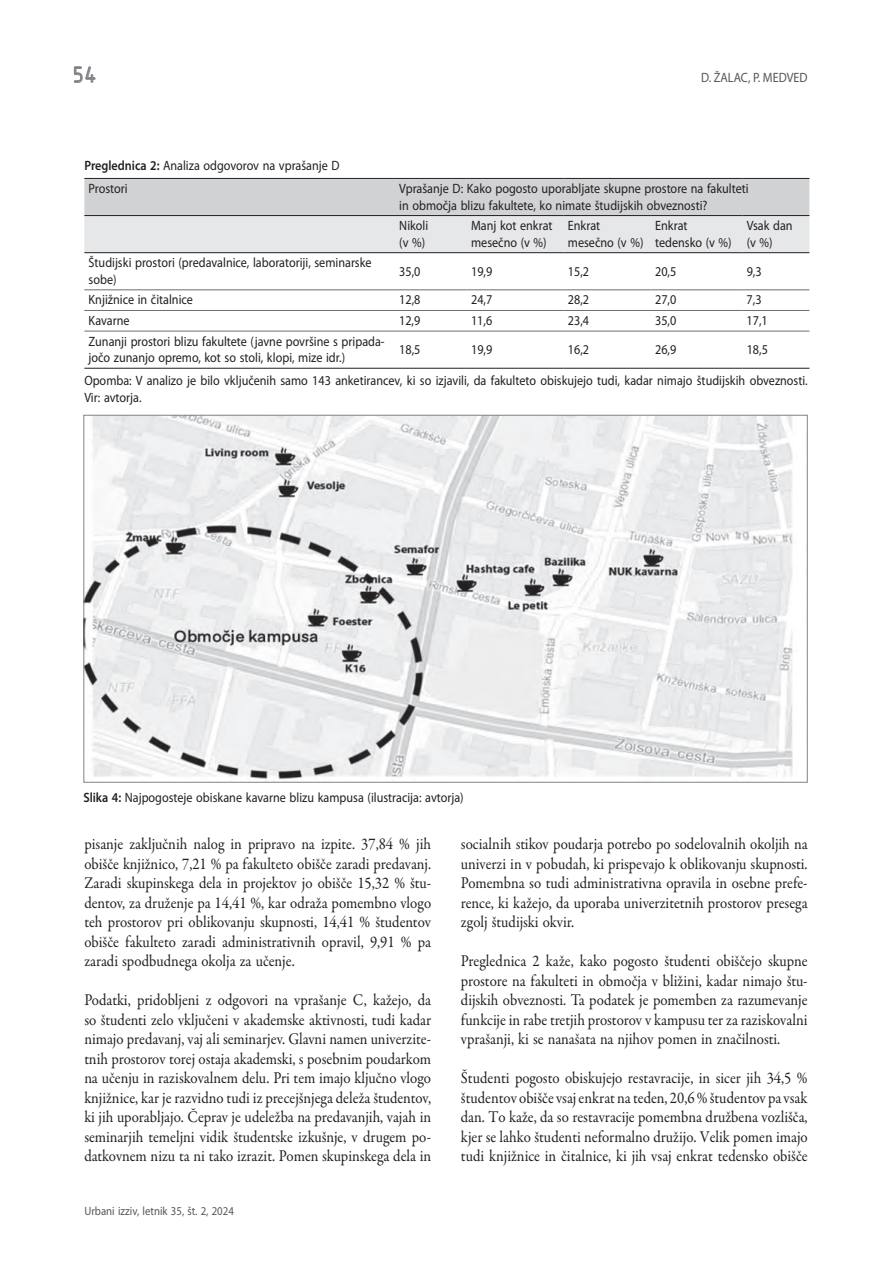
<style>
.page{position:relative;width:894px;height:1263px;background:#fff}
.page>*{position:absolute;margin:0;border:0;box-sizing:border-box;transform-origin:0 0}
.t1{font:24px "ISOCTEUR";color:#808285}
.t2{font:16.5px/19.5px "Garamond Premr Pro";color:#231f20;text-align:justify;scale:.9 1}
.t3{font:13.5px/16.5px "Myriad Pro";color:#231f20;scale:.9 1}
.t4{font:13.5px "Myriad Pro";color:#57585a;scale:.9 1}
.t5{font:12px "Myriad Pro";color:#57585a;scale:.9 1}
.s1{font-weight:600}
</style>
<div class="page">
<svg style="left:74px;top:66px;width:22px;height:17px"></svg>
<svg style="left:84px;top:179px;width:725px;height:73px;background:#dbdcde"></svg>
<hr style="left:84px;top:289px;width:311px;height:1px;background:#6c6d70">
<hr style="left:395px;top:289px;width:72px;height:1px;background:#6c6d70">
<hr style="left:467px;top:289px;width:96px;height:1px;background:#6c6d70">
<hr style="left:563px;top:289px;width:87px;height:1px;background:#6c6d70">
<hr style="left:650px;top:289px;width:92px;height:1px;background:#6c6d70">
<hr style="left:742px;top:289px;width:67px;height:1px;background:#6c6d70">
<hr style="left:84px;top:310px;width:311px;height:1px;background:#6c6d70">
<hr style="left:395px;top:310px;width:72px;height:1px;background:#6c6d70">
<hr style="left:467px;top:310px;width:96px;height:1px;background:#6c6d70">
<hr style="left:563px;top:310px;width:87px;height:1px;background:#6c6d70">
<hr style="left:650px;top:310px;width:92px;height:1px;background:#6c6d70">
<hr style="left:742px;top:310px;width:67px;height:1px;background:#6c6d70">
<hr style="left:84px;top:178px;width:311px;height:1px;background:#231f20">
<hr style="left:395px;top:178px;width:72px;height:1px;background:#231f20">
<hr style="left:467px;top:178px;width:96px;height:1px;background:#231f20">
<hr style="left:563px;top:178px;width:87px;height:1px;background:#231f20">
<hr style="left:650px;top:178px;width:92px;height:1px;background:#231f20">
<hr style="left:742px;top:178px;width:67px;height:1px;background:#231f20">
<hr style="left:84px;top:215px;width:311px;height:1px;background:#231f20">
<hr style="left:395px;top:215px;width:72px;height:1px;background:#231f20">
<hr style="left:467px;top:215px;width:96px;height:1px;background:#231f20">
<hr style="left:563px;top:215px;width:87px;height:1px;background:#231f20">
<hr style="left:650px;top:215px;width:92px;height:1px;background:#231f20">
<hr style="left:742px;top:215px;width:67px;height:1px;background:#231f20">
<hr style="left:84px;top:252px;width:311px;height:1px;background:#231f20">
<hr style="left:395px;top:252px;width:72px;height:1px;background:#231f20">
<hr style="left:467px;top:252px;width:96px;height:1px;background:#231f20">
<hr style="left:563px;top:252px;width:87px;height:1px;background:#231f20">
<hr style="left:650px;top:252px;width:92px;height:1px;background:#231f20">
<hr style="left:742px;top:252px;width:67px;height:1px;background:#231f20">
<hr style="left:84px;top:331px;width:311px;height:1px;background:#6c6d70">
<hr style="left:395px;top:331px;width:72px;height:1px;background:#6c6d70">
<hr style="left:467px;top:331px;width:96px;height:1px;background:#6c6d70">
<hr style="left:563px;top:331px;width:87px;height:1px;background:#6c6d70">
<hr style="left:650px;top:331px;width:92px;height:1px;background:#6c6d70">
<hr style="left:742px;top:331px;width:67px;height:1px;background:#6c6d70">
<hr style="left:84px;top:368px;width:311px;height:1px;background:#231f20">
<hr style="left:395px;top:368px;width:72px;height:1px;background:#231f20">
<hr style="left:467px;top:368px;width:96px;height:1px;background:#231f20">
<hr style="left:563px;top:368px;width:87px;height:1px;background:#231f20">
<hr style="left:650px;top:368px;width:92px;height:1px;background:#231f20">
<hr style="left:742px;top:368px;width:67px;height:1px;background:#231f20">
<img style="left:85px;top:417px;width:708px;height:363px">
<h1 class="t1" style="left:70px;top:59px;width:31px">54</h1>
<p class="t3" style="left:89px;top:154px;width:280px;line-height:23.2px;text-indent:-4px"><span class="s1">Preglednica 2:</span> Analiza odgovorov na vprašanje D<br>Prostori</p>
<p class="t4" style="left:701px;top:70px;width:120px">D. ŽALAC, P. MEDVED</p>
<p class="t3" style="left:399px;top:180px;width:390px">Vprašanje D: Kako pogosto uporabljate skupne prostore na fakulteti in območja blizu fakultete, ko nimate študijskih obveznosti?</p>
<p class="t3" style="left:399px;top:218px;width:34px">Nikoli (v %)</p>
<p class="t3" style="left:471px;top:218px;width:92px">Manj kot enkrat mesečno (v %)</p>
<p class="t3" style="left:568px;top:218px;width:85px">Enkrat mesečno (v %)</p>
<p class="t3" style="left:655px;top:218px;width:86px">Enkrat tedensko (v %)</p>
<p class="t3" style="left:746px;top:218px;width:53px">Vsak dan (v %)</p>
<p class="t3" style="left:89px;top:255px;width:316px">Študijski prostori (predavalnice, laboratoriji, seminarske sobe)</p>
<p class="t3" style="left:399px;top:263px;width:25px">35,0</p>
<p class="t3" style="left:471px;top:263px;width:25px">19,9</p>
<p class="t3" style="left:568px;top:263px;width:25px">15,2</p>
<p class="t3" style="left:655px;top:263px;width:25px">20,5</p>
<p class="t3" style="left:746px;top:263px;width:18px">9,3</p>
<p class="t3" style="left:89px;top:292px;width:117px">Knjižnice in čitalnice</p>
<p class="t3" style="left:399px;top:292px;width:25px">12,8</p>
<p class="t3" style="left:471px;top:292px;width:25px">24,7</p>
<p class="t3" style="left:568px;top:292px;width:25px">28,2</p>
<p class="t3" style="left:655px;top:292px;width:25px">27,0</p>
<p class="t3" style="left:746px;top:292px;width:18px">7,3</p>
<p class="t3" style="left:89px;top:312px;width:47px">Kavarne</p>
<p class="t3" style="left:399px;top:312px;width:25px">12,9</p>
<p class="t3" style="left:471px;top:312px;width:25px">11,6</p>
<p class="t3" style="left:568px;top:312px;width:25px">23,4</p>
<p class="t3" style="left:655px;top:312px;width:25px">35,0</p>
<p class="t3" style="left:746px;top:312px;width:25px">17,1</p>
<p class="t3" style="left:89px;top:333px;width:330px">Zunanji prostori blizu fakultete (javne površine s pripada&shy;jočo zunanjo opremo, kot so stoli, klopi, mize idr.)</p>
<p class="t3" style="left:399px;top:341px;width:25px">18,5</p>
<p class="t3" style="left:471px;top:341px;width:25px">19,9</p>
<p class="t3" style="left:568px;top:341px;width:25px">16,2</p>
<p class="t3" style="left:655px;top:341px;width:25px">26,9</p>
<p class="t3" style="left:746px;top:341px;width:25px">18,5</p>
<p class="t3" style="left:84px;top:373px;width:805px">Opomba: V analizo je bilo vključenih samo 143 anketirancev, ki so izjavili, da fakulteto obiskujejo tudi, kadar nimajo študijskih obveznosti.<br>Vir: avtorja.</p>
<p class="t3" style="left:83px;top:789px;width:424px"><span class="s1">Slika 4:</span> Najpogosteje obiskane kavarne blizu kampusa (ilustracija: avtorja)</p>
<p class="t2" style="left:84px;top:835px;width:387px">pisanje zaključnih nalog in pripravo na izpite. 37,84 % jih obišče knjižnico, 7,21 % pa fakulteto obišče zaradi predavanj.<br>Zaradi skupinskega dela in projektov jo obišče 15,32 % štu&shy;dentov, za druženje pa 14,41 %, kar odraža pomembno vlogo teh prostorov pri oblikovanju skupnosti, 14,41 % študentov obišče fakulteto zaradi administrativnih opravil, 9,91 % pa zaradi spodbudnega okolja za učenje.</p>
<p class="t2" style="left:84px;top:991px;width:387px">Podatki, pridobljeni z odgovori na vprašanje C, kažejo, da so študenti zelo vključeni v akademske aktivnosti, tudi kadar nimajo predavanj, vaj ali seminarjev. Glavni namen univerzite&shy;tnih prostorov torej ostaja akademski, s posebnim poudarkom na učenju in raziskovalnem delu. Pri tem imajo ključno vlogo knjižnice, kar je razvidno tudi iz precejšnjega deleža študentov, ki jih uporabljajo. Čeprav je udeležba na predavanjih, vajah in seminarjih temeljni vidik študentske izkušnje, v drugem po&shy;datkovnem nizu ta ni tako izrazit. Pomen skupinskega dela in</p>
<p class="t5" style="left:84px;top:1204px;width:168px">Urbani izziv, letnik 35, št. 2, 2024</p>
<p class="t2" style="left:461px;top:835px;width:387px">socialnih stikov poudarja potrebo po sodelovalnih okoljih na univerzi in v pobudah, ki prispevajo k oblikovanju skupnosti.<br>Pomembna so tudi administrativna opravila in osebne prefe&shy;rence, ki kažejo, da uporaba univerzitetnih prostorov presega zgolj študijski okvir.</p>
<p class="t2" style="left:461px;top:952px;width:387px">Preglednica 2 kaže, kako pogosto študenti obiščejo skupne prostore na fakulteti in območja v bližini, kadar nimajo štu&shy;dijskih obveznosti. Ta podatek je pomemben za razumevanje funkcije in rabe tretjih prostorov v kampusu ter za raziskovalni vprašanji, ki se nanašata na njihov pomen in značilnosti.</p>
<p class="t2" style="left:461px;top:1069px;width:387px">Študenti pogosto obiskujejo restavracije, in sicer jih 34,5 % študentov obišče vsaj enkrat na teden, 20,6 % študentov pa vsak dan. To kaže, da so restavracije pomembna družbena vozlišča, kjer se lahko študenti neformalno družijo. Velik pomen imajo tudi knjižnice in čitalnice, ki jih vsaj enkrat tedensko obišče</p>
</div>
